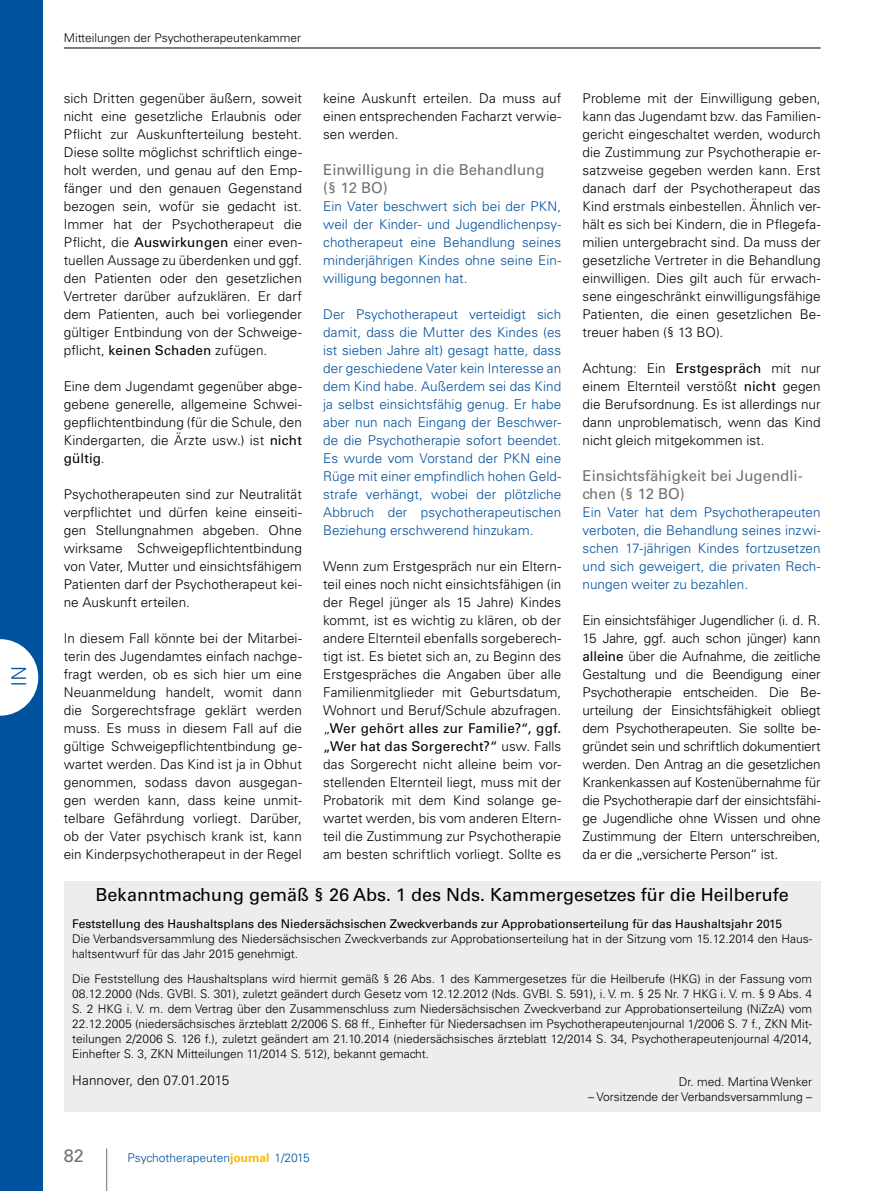
<style>
.page{position:relative;width:893px;height:1191px;background:#fff}
.page>*{position:absolute;margin:0;border:0;box-sizing:border-box;transform-origin:0 0}
.t1{font:300 20.25px "Univers LT Std";color:#00519e}
.t2{font:18px "Univers LT Std";color:#000}
.t3{font:18px "Univers LT Std";color:#707172}
.t4{font:15px/18px "Univers LT Std";color:#707172}
.t5{font:300 13.5px/18px "Univers LT Std";letter-spacing:.005em;color:#000;text-align:justify}
.t6{font:300 13.5px/18px "Univers LT Std";letter-spacing:.005em;color:#00519e;text-align:justify}
.t7{font:300 12px/15px "Univers LT Std";color:#000}
.t8{font:12px "Univers LT Std";color:#000}
.t9{font:300 12px "Univers LT Std";color:#00519e}
.s1{font-weight:400}
.s2{font-weight:700;color:#fabb00}
</style>
<div class="page">
<div style="left:64px;top:881px;width:757px;height:230px;background:#eceded"></div>
<hr style="left:106px;top:1148px;width:1px;height:43px;background:#707172">
<hr style="left:64px;top:48px;width:757px;height:1px;background:#000">
<div style="left:0;top:0;width:43px;height:1191px;background:#00519e"></div>
<svg style="left:0;top:639px;width:38px;height:76px"></svg>
<h1 class="t1" style="left:31px;top:666px;width:22px;rotate:90deg">NI</h1>
<p class="t7" style="left:64px;top:30px;width:239px">Mitteilungen der Psychotherapeutenkammer</p>
<p class="t5" style="left:323px;top:89px;width:240px">keine Auskunft erteilen. Da muss auf einen entsprechenden Facharzt verwie&shy;sen werden.</p>
<p class="t4" style="left:323px;top:161px;width:223px">Einwilligung in die Behandlung (§ 12 BO)</p>
<p class="t6" style="left:323px;top:197px;width:240px">Ein Vater beschwert sich bei der PKN, weil der Kinder- und Jugendlichenpsy&shy;chotherapeut eine Behandlung seines minderjährigen Kindes ohne seine Ein&shy;willigung begonnen hat.</p>
<p class="t6" style="left:323px;top:305px;width:240px">Der Psychotherapeut verteidigt sich damit, dass die Mutter des Kindes (es ist sieben Jahre alt) gesagt hatte, dass der geschiedene Vater kein Interesse an dem Kind habe. Außerdem sei das Kind ja selbst einsichtsfähig genug. Er habe aber nun nach Eingang der Beschwer&shy;de die Psychotherapie sofort beendet.<br>Es wurde vom Vorstand der PKN eine Rüge mit einer empfindlich hohen Geld&shy;strafe verhängt, wobei der plötzliche Abbruch der psychotherapeutischen Beziehung erschwerend hinzukam.</p>
<p class="t5" style="left:323px;top:557px;width:240px">Wenn zum Erstgespräch nur ein Eltern&shy;teil eines noch nicht einsichtsfähigen (in der Regel jünger als 15 Jahre) Kindes kommt, ist es wichtig zu klären, ob der andere Elternteil ebenfalls sorgeberech&shy;tigt ist. Es bietet sich an, zu Beginn des Erstgespräches die Angaben über alle Familienmitglieder mit Geburtsdatum, Wohnort und Beruf/Schule abzufragen. „<span class="s1">Wer gehört alles zur Familie?“, ggf. „Wer hat das Sorgerecht?“</span> usw. Falls das Sorgerecht nicht alleine beim vor&shy;stellenden Elternteil liegt, muss mit der Probatorik mit dem Kind solange ge&shy;wartet werden, bis vom anderen Eltern&shy;teil die Zustimmung zur Psychotherapie am besten schriftlich vorliegt. Sollte es</p>
<p class="t5" style="left:64px;top:89px;width:240px">sich Dritten gegenüber äußern, soweit nicht eine gesetzliche Erlaubnis oder Pflicht zur Auskunfterteilung besteht.<br>Diese sollte möglichst schriftlich einge&shy;holt werden, und genau auf den Emp&shy;fänger und den genauen Gegenstand bezogen sein, wofür sie gedacht ist.<br>Immer hat der Psychotherapeut die Pflicht, die <span class="s1">Auswirkungen</span> einer even&shy;tuellen Aussage zu überdenken und ggf. den Patienten oder den gesetzlichen Vertreter darüber aufzuklären. Er darf dem Patienten, auch bei vorliegender gültiger Entbindung von der Schweige&shy;pflicht, <span class="s1">keinen Schaden</span> zufügen.</p>
<p class="t5" style="left:64px;top:377px;width:240px">Eine dem Jugendamt gegenüber abge&shy;gebene generelle, allgemeine Schwei&shy;gepflichtentbindung (für die Schule, den Kindergarten, die Ärzte usw.) ist <span class="s1">nicht gültig</span>.</p>
<p class="t5" style="left:64px;top:485px;width:240px">Psychotherapeuten sind zur Neutralität verpflichtet und dürfen keine einseiti&shy;gen Stellungnahmen abgeben. Ohne wirksame Schweigepflichtentbindung von Vater, Mutter und einsichtsfähigem Patienten darf der Psychotherapeut kei&shy;ne Auskunft erteilen.</p>
<p class="t5" style="left:64px;top:629px;width:240px">In diesem Fall könnte bei der Mitarbei&shy;terin des Jugendamtes einfach nachge&shy;fragt werden, ob es sich hier um eine Neuanmeldung handelt, womit dann die Sorgerechtsfrage geklärt werden muss. Es muss in diesem Fall auf die gültige Schweigepflichtentbindung ge&shy;wartet werden. Das Kind ist ja in Obhut genommen, sodass davon ausgegan&shy;gen werden kann, dass keine unmit&shy;telbare Gefährdung vorliegt. Darüber, ob der Vater psychisch krank ist, kann ein Kinderpsychotherapeut in der Regel</p>
<p class="t5" style="left:583px;top:89px;width:240px">Probleme mit der Einwilligung geben, kann das Jugendamt bzw. das Familien&shy;gericht eingeschaltet werden, wodurch die Zustimmung zur Psychotherapie er&shy;satzweise gegeben werden kann. Erst danach darf der Psychotherapeut das Kind erstmals einbestellen. Ähnlich ver&shy;hält es sich bei Kindern, die in Pflegefa&shy;milien untergebracht sind. Da muss der gesetzliche Vertreter in die Behandlung einwilligen. Dies gilt auch für erwach&shy;sene eingeschränkt einwilligungsfähige Patienten, die einen gesetzlichen Be&shy;treuer haben (§ 13 BO).</p>
<p class="t5" style="left:583px;top:359px;width:240px">Achtung: Ein <span class="s1">Erstgespräch</span> mit nur einem Elternteil verstößt <span class="s1">nicht</span> gegen die Berufsordnung. Es ist allerdings nur dann unproblematisch, wenn das Kind nicht gleich mitgekommen ist.</p>
<p class="t4" style="left:583px;top:467px;width:222px">Einsichtsfähigkeit bei Jugendli&shy;chen (§ 12 BO)</p>
<p class="t6" style="left:583px;top:503px;width:240px">Ein Vater hat dem Psychotherapeuten verboten, die Behandlung seines inzwi&shy;schen 17-jährigen Kindes fortzusetzen und sich geweigert, die privaten Rech&shy;nungen weiter zu bezahlen.</p>
<p class="t5" style="left:583px;top:611px;width:240px">Ein einsichtsfähiger Jugendlicher (i. d. R.<br>15 Jahre, ggf. auch schon jünger) kann <span class="s1">alleine</span> über die Aufnahme, die zeitliche Gestaltung und die Beendigung einer Psychotherapie entscheiden. Die Be&shy;urteilung der Einsichtsfähigkeit obliegt dem Psychotherapeuten. Sie sollte be&shy;gründet sein und schriftlich dokumentiert werden. Den Antrag an die gesetzlichen Krankenkassen auf Kostenübernahme für die Psychotherapie darf der einsichtsfähi&shy;ge Jugendliche ohne Wissen und ohne Zustimmung der Eltern unterschreiben, da er die „versicherte Person“ ist.</p>
<h2 class="t2" style="left:96px;top:883px;width:695px">Bekanntmachung gemäß § 26 Abs. 1 des Nds. Kammergesetzes für die Heilberufe</h2>
<p class="t8" style="left:72px;top:917px;width:711px">Feststellung des Haushaltsplans des Niedersächsischen Zweckverbands zur Approbationserteilung für das Haushaltsjahr 2015</p>
<p class="t7" style="left:72px;top:931px;width:741px">Die Verbandsversammlung des Niedersächsischen Zweckverbands zur Approbationserteilung hat in der Sitzung vom 15.12.2014 den Haus&shy;haltsentwurf für das Jahr 2015 genehmigt.</p>
<p class="t7" style="left:72px;top:971px;width:741px;text-align:justify">Die Feststellung des Haushaltsplans wird hiermit gemäß § 26 Abs. 1 des Kammergesetzes für die Heilberufe (HKG) in der Fassung vom 08.12.2000 (Nds. GVBl. S. 301), zuletzt geändert durch Gesetz vom 12.12.2012 (Nds. GVBl. S. 591), i. V. m. § 25 Nr. 7 HKG i. V. m. § 9 Abs. 4<br>S. 2 HKG i. V. m. dem Vertrag über den Zusammenschluss zum Niedersächsischen Zweckverband zur Approbationserteilung (NiZzA) vom 22.12.2005 (niedersächsisches ärzteblatt 2/2006 S. 68 ff., Einhefter für Niedersachsen im Psychotherapeutenjournal 1/2006 S. 7 f., ZKN Mit&shy;teilungen 2/2006 S. 126 f.), zuletzt geändert am 21.10.2014 (niedersächsisches ärzteblatt 12/2014 S. 34, Psychotherapeutenjournal 4/2014, Einhefter S. 3, ZKN Mitteilungen 11/2014 S. 512), bekannt gemacht.</p>
<p class="t5" style="left:72px;top:1071px;width:159px">Hannover, den 07.01.2015</p>
<p class="t7" style="left:679px;top:1074px;width:135px">Dr. med. Martina Wenker</p>
<p class="t7" style="left:588px;top:1089px;width:225px">– Vorsitzende der Verbandsversammlung –</p>
<h2 class="t3" style="left:64px;top:1144px;width:22px">82</h2>
<p class="t9" style="left:128px;top:1150px;width:184px">Psychotherapeuten<span class="s2">journal</span> 1/2015</p>
</div>
